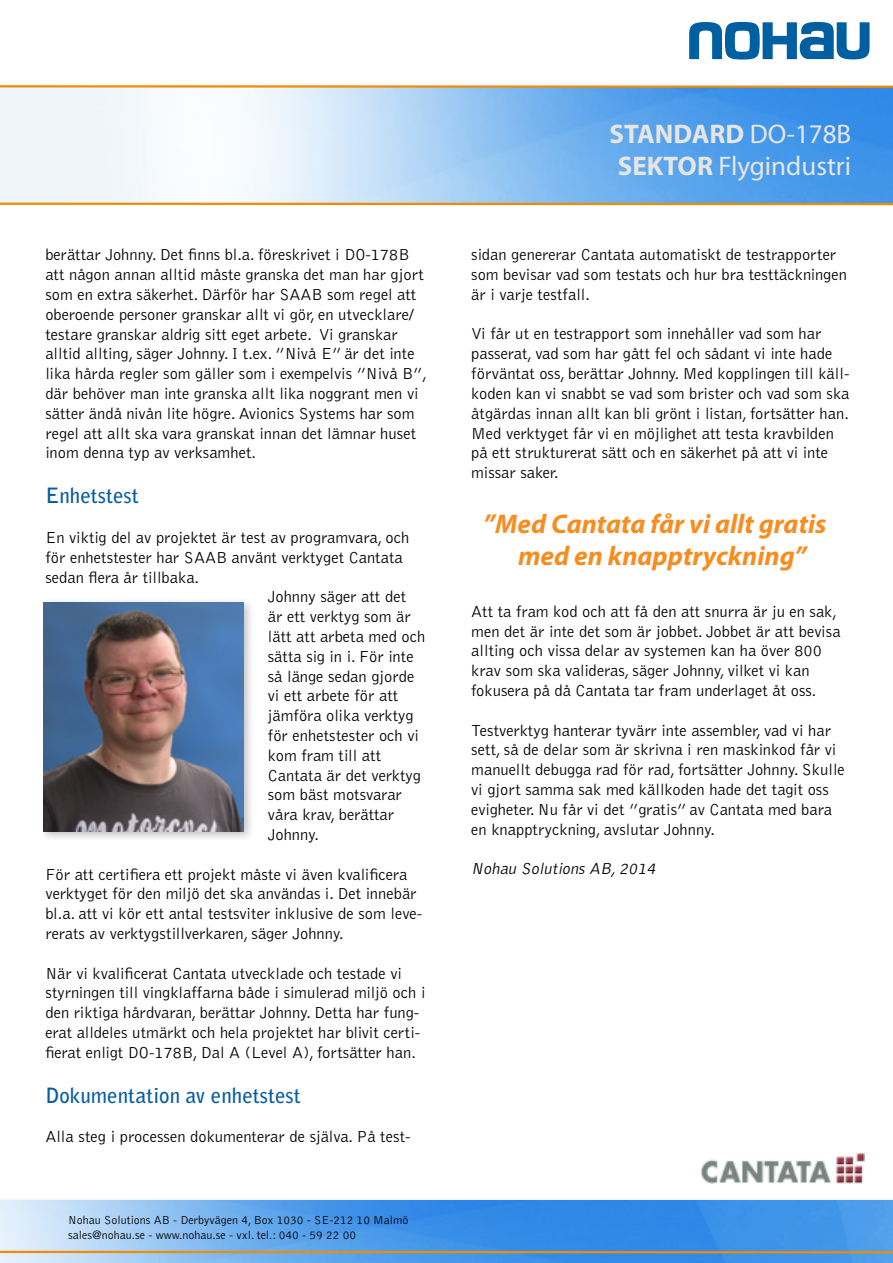
<style>
.page{position:relative;width:893px;height:1263px;background:#fff}
.page>*{position:absolute;margin:0;border:0;box-sizing:border-box;transform-origin:0 0}
.t1{font:italic 700 27px/32.4px "Myriad Pro";color:#f78d20;text-align:center}
.t2{font:27px/32.4px "Myriad Pro";color:#e7e5e4;text-align:center}
.t3{font:700 21px "Bell Gothic";color:#085ca1}
.t4{font:300 16.5px/19.8px "Bell Gothic";color:#000}
.t5{font:italic 300 16.5px "Bell Gothic";color:#000}
.t6{font:300 12px/14.4px "Bell Gothic";color:#000}
.s1{font-weight:700}
</style>
<div class="page">
<div style="left:0;top:1196px;width:893px;height:67px;background:#fbfbfb"></div>
<img style="left:0;top:1200px;width:893px;height:63px">
<hr style="left:0;top:1251px;width:893px;height:2px;background:#f18c00">
<img style="left:0;top:88px;width:893px;height:115px">
<hr style="left:0;top:85px;width:893px;height:3px;background:#f18c00">
<hr style="left:0;top:203px;width:893px;height:2px;background:#f18c00">
<img style="left:700px;top:1153px;width:165px;height:30px">
<div style="left:43px;top:598px;width:212px;height:242px;background:#000;opacity:.25"></div>
<img style="left:43px;top:603px;width:200px;height:229px">
<svg style="left:689px;top:22px;width:180px;height:38px"></svg>
<p class="t4" style="left:45px;top:245px;width:383px">berättar Johnny. Det finns bl.a. föreskrivet i DO-178B att någon annan alltid måste granska det man har gjort som en extra säkerhet. Därför har SAAB som regel att oberoende personer granskar allt vi gör, en utvecklare/ testare granskar aldrig sitt eget arbete. Vi granskar alltid allting, säger Johnny. I t.ex. ”Nivå E” är det inte lika hårda regler som gäller som i exempelvis ”Nivå B”, där behöver man inte granska allt lika noggrant men vi sätter ändå nivån lite högre. Avionics Systems har som regel att allt ska vara granskat innan det lämnar huset inom denna typ av verksamhet.</p>
<p class="t3" style="left:45px;top:483px;width:95px">Enhetstest</p>
<p class="t4" style="left:45px;top:528px;width:365px">En viktig del av projektet är test av programvara, och</p>
<p class="t4" style="left:45px;top:548px;width:359px">för enhetstester har SAAB använt verktyget Cantata</p>
<p class="t4" style="left:45px;top:567px;width:155px">sedan flera år tillbaka.</p>
<p class="t4" style="left:268px;top:587px;width:140px">Johnny säger att det</p>
<p class="t4" style="left:268px;top:607px;width:145px">är ett verktyg som är</p>
<p class="t4" style="left:268px;top:627px;width:159px">lätt att arbeta med och</p>
<p class="t4" style="left:268px;top:647px;width:147px">sätta sig in i. För inte</p>
<p class="t4" style="left:268px;top:666px;width:148px">så länge sedan gjorde</p>
<p class="t4" style="left:268px;top:686px;width:132px">vi ett arbete för att</p>
<p class="t4" style="left:268px;top:706px;width:147px">jämföra olika verktyg</p>
<p class="t4" style="left:268px;top:726px;width:153px">för enhetstester och vi</p>
<p class="t4" style="left:268px;top:746px;width:115px">kom fram till att</p>
<p class="t4" style="left:268px;top:765px;width:155px">Cantata är det verktyg</p>
<p class="t4" style="left:268px;top:785px;width:136px">som bäst motsvarar</p>
<p class="t4" style="left:268px;top:805px;width:128px">våra krav, berättar</p>
<p class="t4" style="left:268px;top:825px;width:53px">Johnny.</p>
<p class="t4" style="left:45px;top:864px;width:379px">För att certifiera ett projekt måste vi även kvalificera verktyget för den miljö det ska användas i. Det innebär bl.a. att vi kör ett antal testsviter inklusive de som leve&shy;rerats av verktygstillverkaren, säger Johnny.</p>
<p class="t4" style="left:45px;top:963px;width:382px">När vi kvalificerat Cantata utvecklade och testade vi styrningen till vingklaffarna både i simulerad miljö och i den riktiga hårdvaran, berättar Johnny. Detta har fung&shy;erat alldeles utmärkt och hela projektet har blivit certi&shy;fierat enligt DO-178B, Dal A (Level A), fortsätter han.</p>
<p class="t3" style="left:45px;top:1082px;width:257px">Dokumentation av enhetstest</p>
<p class="t4" style="left:45px;top:1127px;width:367px">Alla steg i processen dokumenterar de själva. På test-</p>
<p class="t6" style="left:68px;top:1213px;width:342px">Nohau Solutions AB - Derbyvägen 4, Box 1030 - SE-212 10 Malmö sales@nohau.se - www.nohau.se - vxl. tel.: 040 - 59 22 00</p>
<h1 class="t2" style="left:610px;top:117px;width:243px"><span class="s1">STANDARD</span> DO-178B<br><span class="s1">SEKTOR</span> Flygindustri</h1>
<p class="t4" style="left:471px;top:245px;width:377px">sidan genererar Cantata automatiskt de testrapporter som bevisar vad som testats och hur bra testtäckningen är i varje testfall.</p>
<p class="t4" style="left:471px;top:324px;width:380px">Vi får ut en testrapport som innehåller vad som har passerat, vad som har gått fel och sådant vi inte hade förväntat oss, berättar Johnny. Med kopplingen till käll&shy;koden kan vi snabbt se vad som brister och vad som ska åtgärdas innan allt kan bli grönt i listan, fortsätter han.<br>Med verktyget får vi en möjlighet att testa kravbilden på ett strukturerat sätt och en säkerhet på att vi inte missar saker.</p>
<h1 class="t1" style="left:483px;top:506px;width:345px">”Med Cantata får vi allt gratis med en knapptryckning”</h1>
<p class="t4" style="left:471px;top:602px;width:371px">Att ta fram kod och att få den att snurra är ju en sak, men det är inte det som är jobbet. Jobbet är att bevisa allting och vissa delar av systemen kan ha över 800 krav som ska valideras, säger Johnny, vilket vi kan fokusera på då Cantata tar fram underlaget åt oss.</p>
<p class="t4" style="left:471px;top:720px;width:375px">Testverktyg hanterar tyvärr inte assembler, vad vi har sett, så de delar som är skrivna i ren maskinkod får vi manuellt debugga rad för rad, fortsätter Johnny. Skulle vi gjort samma sak med källkoden hade det tagit oss evigheter. Nu får vi det ”gratis” av Cantata med bara en knapptryckning, avslutar Johnny.</p>
<p class="t5" style="left:471px;top:860px;width:189px">Nohau Solutions AB,2014</p>
</div>
